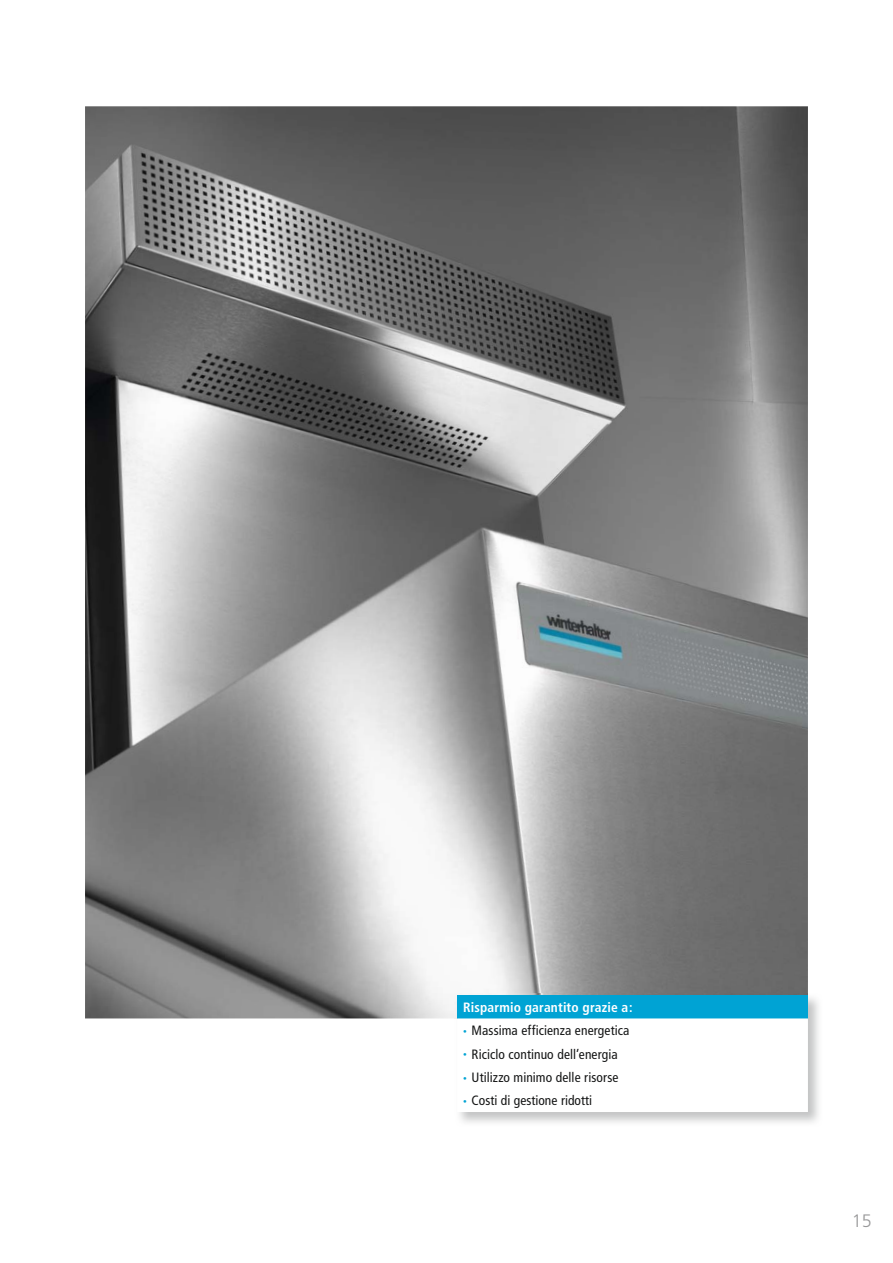
<style>
.page{position:relative;width:893px;height:1263px;background:#fff}
.page>*{position:absolute;margin:0;border:0;box-sizing:border-box;transform-origin:0 0}
.t1{font:300 18px "Frutiger";color:#989899}
.t2{font:condensed 13.5px "Frutiger";letter-spacing:.005em;color:#151616}
.t3{font:700 condensed 13.5px "Frutiger";letter-spacing:.015em;color:#fff}
.s1{font-size:7.5px;color:#00a3d4}
</style>
<div class="page">
<img style="left:85px;top:106px;width:723px;height:912px">
<img style="left:455px;top:993px;width:353px;height:25px">
<div style="left:457px;top:995px;width:351px;height:23px;background:#00a3d4"></div>
<svg style="left:457px;top:1018px;width:351px;height:1px"></svg>
<p class="t3" style="left:463px;top:1002px;width:171px">Risparmio garantito grazie a:</p>
<p class="t2" style="left:463px;top:1025px;width:168px"><span class="s1">•</span> Massima efficienza energetica</p>
<p class="t2" style="left:463px;top:1048px;width:156px"><span class="s1">•</span> Riciclo continuo dell’energia</p>
<p class="t2" style="left:463px;top:1072px;width:157px"><span class="s1">•</span> Utilizzo minimo delle risorse</p>
<p class="t2" style="left:463px;top:1095px;width:130px"><span class="s1">•</span> Costi di gestione ridotti</p>
<h1 class="t1" style="left:852px;top:1213px;width:22px">15</h1>
</div>
